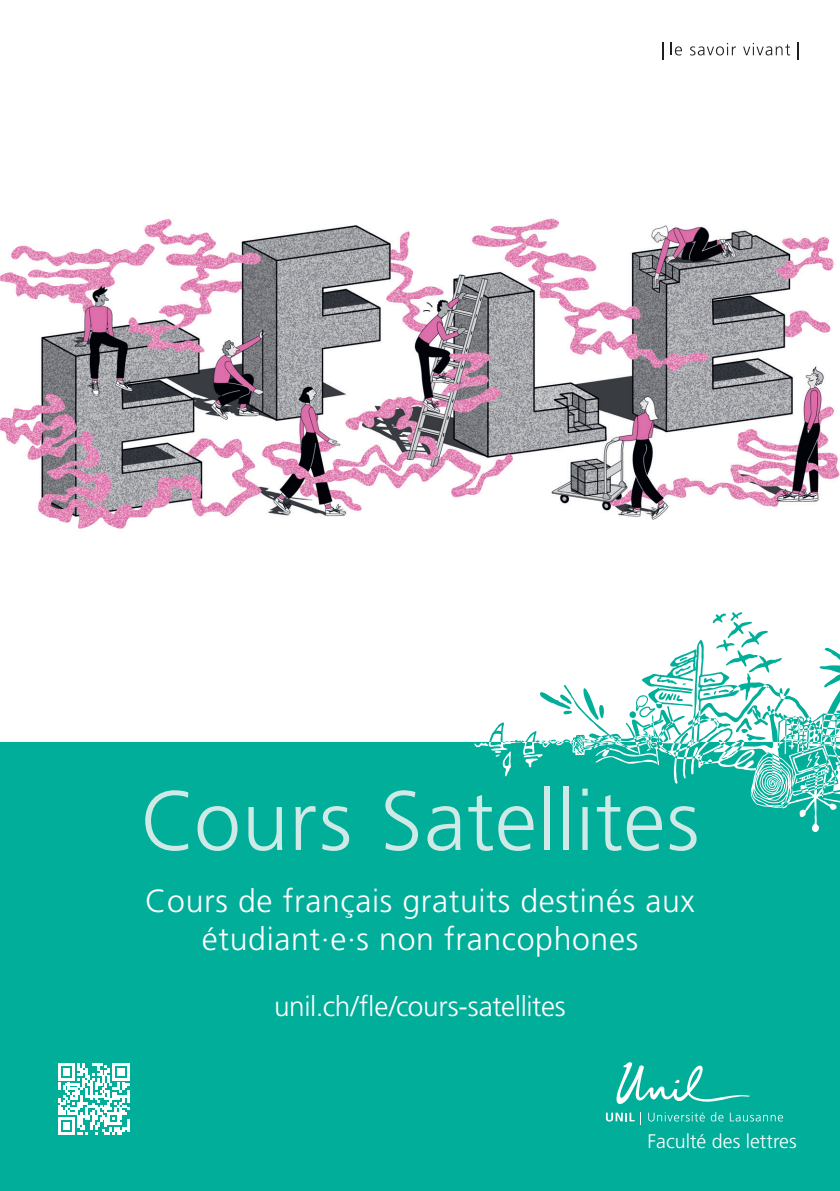
<style>
.page{position:relative;width:840px;height:1191px;background:#fff}
.page>*{position:absolute;margin:0;border:0;box-sizing:border-box;transform-origin:0 0}
.t1{font:300 84px "Frutiger LT Std";letter-spacing:.005em;color:#cfeae6}
.t2{font:300 32px/38.4px "Frutiger LT Std";letter-spacing:.02em;color:#fff;text-align:center}
.t3{font:300 28px "Frutiger LT Std";letter-spacing:-.015em;color:#fff}
.t4{font:300 19.6px "Frutiger LT Std";color:#fff}
</style>
<div class="page">
<img style="left:0;top:218px;width:839px;height:311px">
<svg style="left:0;top:612px;width:839px;height:579px;fill:#00ae9a"></svg>
<svg style="left:640px;top:1112px;width:1px;height:12px"></svg>
<svg style="left:647px;top:1112px;width:57px;height:9px"></svg>
<svg style="left:710px;top:1112px;width:13px;height:9px"></svg>
<svg style="left:729px;top:1112px;width:53px;height:9px"></svg>
<svg style="left:615px;top:1062px;width:134px;height:43px;background:#2abbaa"></svg>
<svg style="left:605px;top:1112px;width:29px;height:9px"></svg>
<svg style="left:662px;top:43px;width:1px;height:17px"></svg>
<svg style="left:670px;top:43px;width:12px;height:12px"></svg>
<svg style="left:690px;top:43px;width:46px;height:12px"></svg>
<svg style="left:743px;top:43px;width:47px;height:12px"></svg>
<svg style="left:797px;top:43px;width:1px;height:17px"></svg>
<svg style="left:58px;top:1063px;width:71px;height:71px"></svg>
<h1 class="t1" style="left:140px;top:773px;width:560px">Cours Satellites</h1>
<p class="t2" style="left:145px;top:881px;width:550px">Cours de français gratuits destinés aux étudiant·e·s non francophones</p>
<p class="t3" style="left:274px;top:990px;width:293px">unil.ch/fle/cours-satellites</p>
<p class="t4" style="left:647px;top:1129px;width:150px">Faculté des lettres</p>
</div>
